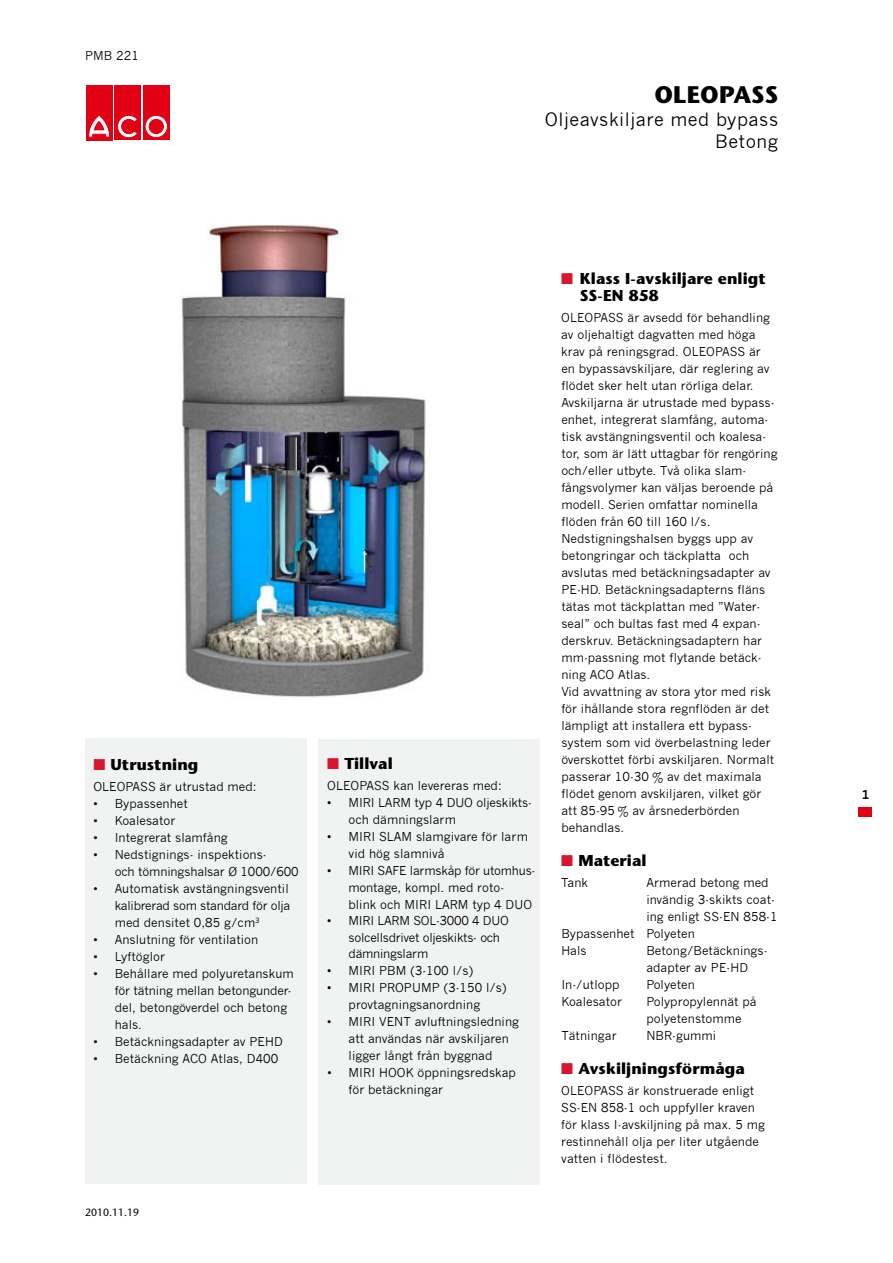
<style>
.page{position:relative;width:893px;height:1263px;background:#fff}
.page>*{position:absolute;margin:0;border:0;box-sizing:border-box;transform-origin:0 0}
.t1{font:700 24px "Stone Sans";letter-spacing:.005em;color:#000}
.t2{font:18px/21.6px "News Gothic";letter-spacing:.03em;color:#000;text-align:right}
.t3{font:700 15.75px/17px "Stone Sans";letter-spacing:.005em;color:#000}
.t4{font:12px/17px "News Gothic";letter-spacing:.005em;color:#000}
.t5{font:12px/16.5px "News Gothic";letter-spacing:-.02em;color:#000}
.t6{font:700 12px "News Gothic";color:#000}
.t7{font:10.5px "Stone Sans";color:#000}
.s1{color:#d7172f}
</style>
<div class="page">
<svg style="left:859px;top:807px;width:13px;height:9px"></svg>
<div style="left:319px;top:739px;width:221px;height:446px;background:#f1f2f2"></div>
<div style="left:85px;top:738px;width:221px;height:446px;background:#f1f2f2"></div>
<div style="left:86px;top:85px;width:26px;height:55px;background:#e20015"></div>
<svg style="left:89px;top:116px;width:21px;height:21px"></svg>
<div style="left:114px;top:85px;width:27px;height:55px;background:#e20015"></div>
<svg style="left:117px;top:115px;width:20px;height:23px"></svg>
<div style="left:143px;top:85px;width:26px;height:55px;background:#e20015"></div>
<svg style="left:145px;top:115px;width:22px;height:23px"></svg>
<div style="left:145px;top:115px;width:23px;height:23px;border:1px solid #e20015;border-radius:50%"></div>
<div style="left:149px;top:119px;width:14px;height:15px;background:#e20015;border-radius:50%"></div>
<div style="left:149px;top:119px;width:14px;height:15px;border:1px solid #e20015;border-radius:50%"></div>
<img style="left:181px;top:223px;width:245px;height:474px">
<p class="t4" style="left:85px;top:47px;width:55px">PMB 221</p>
<h1 class="t1" style="left:654px;top:81px;width:125px">OLEOPASS</h1>
<h2 class="t2" style="left:545px;top:109px;width:235px">Oljeavskiljare med bypass<br>Betong</h2>
<h3 class="t3" style="left:93px;top:756px;width:106px"><span class="s1">■</span> Utrustning</h3>
<p class="t4" style="left:93px;top:778px;width:165px">OLEOPASS är utrustad med:</p>
<p class="t4" style="left:93px;top:795px;width:96px">• Bypassenhet</p>
<p class="t4" style="left:93px;top:812px;width:83px">• Koalesator</p>
<p class="t4" style="left:93px;top:829px;width:136px">• Integrerat slamfång</p>
<p class="t4" style="left:115px;top:846px;width:185px;text-indent:-21px">• Nedstignings- inspektions-<br>och tömningshalsar Ø 1000/600</p>
<p class="t4" style="left:115px;top:880px;width:177px;text-indent:-21px">• Automatisk avstängningsventil kalibrerad som standard för olja med densitet 0,85 g/cm<sup>3</sup></p>
<p class="t4" style="left:93px;top:931px;width:166px">• Anslutning för ventilation</p>
<p class="t4" style="left:93px;top:948px;width:73px">• Lyftöglor</p>
<p class="t4" style="left:115px;top:965px;width:181px;text-indent:-21px">• Behållare med polyuretanskum för tätning mellan betongunder&shy;del, betongöverdel och betong hals.</p>
<p class="t4" style="left:93px;top:1033px;width:191px">• Betäckningsadapter av PEHD</p>
<p class="t4" style="left:93px;top:1050px;width:186px">• Betäckning ACO Atlas, D400</p>
<p class="t7" style="left:85px;top:1206px;width:56px">2010.11.19</p>
<h3 class="t3" style="left:327px;top:755px;width:67px"><span class="s1">■</span> Tillval</h3>
<p class="t4" style="left:327px;top:777px;width:176px">OLEOPASS kan levereras med:</p>
<p class="t4" style="left:349px;top:794px;width:185px;text-indent:-21px">• MIRI LARM typ 4 DUO oljeskikts&shy;och dämningslarm</p>
<p class="t4" style="left:349px;top:828px;width:181px;text-indent:-21px">• MIRI SLAM slamgivare för larm vid hög slamnivå</p>
<p class="t4" style="left:349px;top:862px;width:188px;text-indent:-21px">• MIRI SAFE larmskåp för utomhus&shy;montage, kompl. med roto-<br>blink och MIRI LARM typ 4 DUO</p>
<p class="t5" style="left:349px;top:913px;width:162px;text-indent:-21px">• MIRI LARM SOL-3000 4 DUO solcellsdrivet oljeskikts- och dämningslarm</p>
<p class="t4" style="left:327px;top:962px;width:147px">• MIRI PBM (3-100 l/s)</p>
<p class="t4" style="left:327px;top:979px;width:181px;text-align:center">• MIRI PROPUMP (3-150 l/s) provtagningsanordning</p>
<p class="t4" style="left:349px;top:1013px;width:172px;text-indent:-21px">• MIRI VENT avluftningsledning att användas när avskiljaren ligger långt från byggnad</p>
<p class="t4" style="left:349px;top:1064px;width:169px;text-indent:-21px">• MIRI HOOK öppningsredskap för betäckningar</p>
<h3 class="t3" style="left:580px;top:270px;width:187px;text-indent:-18px"><span class="s1">■</span> Klass I-avskiljare enligt<br>SS-EN 858</h3>
<p class="t4" style="left:561px;top:309px;width:218px">OLEOPASS är avsedd för behandling av oljehaltigt dagvatten med höga krav på reningsgrad. OLEOPASS är<br>en bypassavskiljare, där reglering av flödet sker helt utan rörliga delar.<br>Avskiljarna är utrustade med bypass&shy;enhet, integrerat slamfång, automa&shy;tisk avstängningsventil och koalesa&shy;tor, som är lätt uttagbar för rengöring och/eller utbyte. Två olika slam&shy;fångsvolymer kan väljas beroende på modell. Serien omfattar nominella flöden från 60 till 160 l/s.<br>Nedstigningshalsen byggs upp av betongringar och täckplatta och avslutas med betäckningsadapter av PE-HD. Betäckningsadapterns fläns tätas mot täckplattan med ”Water&shy;seal” och bultas fast med 4 expan&shy;derskruv. Betäckningsadaptern har mm-passning mot flytande betäck&shy;ning ACO Atlas.<br>Vid avvattning av stora ytor med risk för ihållande stora regnflöden är det lämpligt att installera ett bypass&shy;system som vid överbelastning leder överskottet förbi avskiljaren. Normalt passerar 10-30 % av det maximala flödet genom avskiljaren, vilket gör att 85-95 % av årsnederbörden behandlas.</p>
<h3 class="t3" style="left:561px;top:852px;width:87px"><span class="s1">■</span> Material</h3>
<p class="t4" style="left:561px;top:874px;width:28px">Tank</p>
<p class="t4" style="left:646px;top:874px;width:124px">Armerad betong med</p>
<p class="t4" style="left:646px;top:891px;width:130px">invändig 3-skikts coat-</p>
<p class="t4" style="left:646px;top:908px;width:133px">ing enligt SS-EN 858-1</p>
<p class="t4" style="left:561px;top:925px;width:135px">Bypassenhet Polyeten</p>
<p class="t4" style="left:561px;top:942px;width:27px">Hals</p>
<p class="t4" style="left:646px;top:942px;width:123px">Betong/Betäcknings&shy;adapter av PE-HD</p>
<p class="t4" style="left:561px;top:976px;width:60px">In-/utlopp</p>
<p class="t4" style="left:646px;top:976px;width:50px">Polyeten</p>
<p class="t4" style="left:561px;top:993px;width:62px">Koalesator</p>
<p class="t4" style="left:646px;top:993px;width:112px">Polypropylennät på polyetenstomme</p>
<p class="t4" style="left:561px;top:1027px;width:57px">Tätningar</p>
<p class="t4" style="left:646px;top:1027px;width:71px">NBR-gummi</p>
<h3 class="t3" style="left:561px;top:1060px;width:185px"><span class="s1">■</span> Avskiljningsförmåga</h3>
<p class="t4" style="left:561px;top:1082px;width:205px">OLEOPASS är konstruerade enligt<br>SS-EN 858-1 och uppfyller kraven för klass I-avskiljning på max. 5 mg restinnehåll olja per liter utgående vatten i flödestest.</p>
<p class="t6" style="left:862px;top:788px;width:9px">1</p>
</div>
